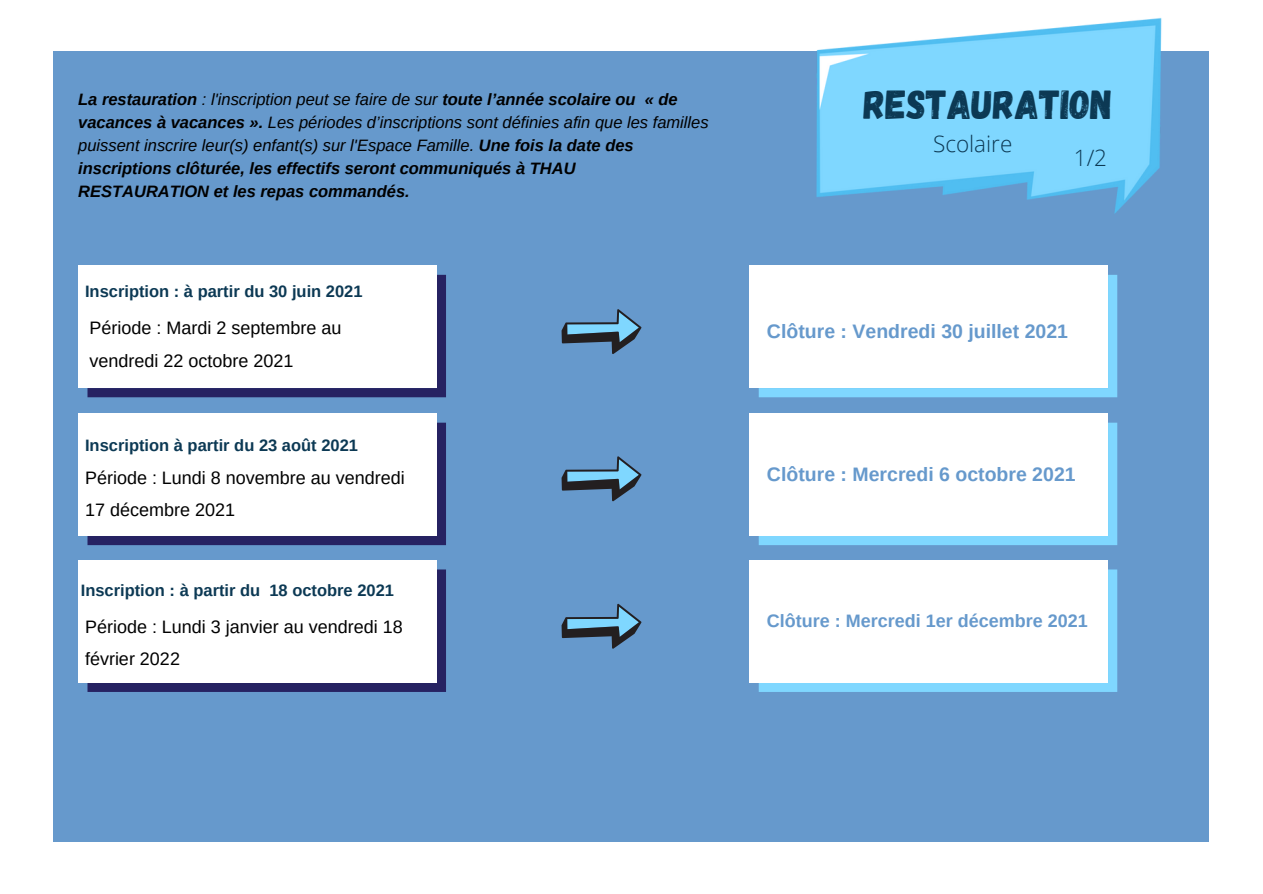
<style>
.page{position:relative;width:1263px;height:894px;background:#fff}
.page>*{position:absolute;margin:0;border:0;box-sizing:border-box;transform-origin:0 0}
.t1{font:40.5px "Gagalin";color:#0c3954}
.t2{font:300 22.5px "Open Sans";color:#0c3954}
.t3{font:700 19.5px "Arimo";color:#69c}
.t4{font:18px/32.5px "Arimo";color:#000}
.t5{font:700 18px "Arimo";color:#69c}
.t6{font:italic 700 16.5px/23px "Arimo";color:#000}
.t7{font:700 16.5px "Arimo";color:#0c3954}
.s1{font-weight:400}
</style>
<div class="page">
<div style="left:53px;top:51px;width:1155px;height:790px;background:#69c"></div>
<img style="left:816px;top:17px;width:346px;height:197px">
<svg style="left:562px;top:309px;width:79px;height:45px"></svg>
<svg style="left:87px;top:569px;width:359px;height:122px"></svg>
<div style="left:78px;top:560px;width:359px;height:122px;background:#fff"></div>
<svg style="left:87px;top:422px;width:359px;height:123px"></svg>
<div style="left:78px;top:413px;width:359px;height:122px;background:#fff"></div>
<div style="left:87px;top:275px;width:359px;height:122px;background:#262262"></div>
<div style="left:78px;top:265px;width:359px;height:123px;background:#fff"></div>
<div style="left:759px;top:275px;width:358px;height:122px;background:#7fd7ff"></div>
<div style="left:749px;top:265px;width:359px;height:123px;background:#fff"></div>
<svg style="left:759px;top:422px;width:358px;height:123px"></svg>
<div style="left:749px;top:413px;width:359px;height:122px;background:#fff"></div>
<svg style="left:759px;top:569px;width:358px;height:122px"></svg>
<div style="left:749px;top:560px;width:359px;height:122px;background:#fff"></div>
<svg style="left:562px;top:456px;width:79px;height:45px"></svg>
<svg style="left:562px;top:603px;width:79px;height:45px"></svg>
<p class="t6" style="left:78px;top:88px;width:632px">La restauration <span class="s1">: l'inscription peut se faire de sur</span> toute l’année scolaire ou « de vacances à vacances ». <span class="s1">Les périodes d’inscriptions sont définies afin que les familles puissent inscrire leur(s) enfant(s) sur l'Espace Famille.</span> Une fois la date des inscriptions clôturée, les effectifs seront communiqués à THAU RESTAURATION et les repas commandés.</p>
<p class="t7" style="left:85px;top:282px;width:279px">Inscription : à partir du 30 juin 2021</p>
<p class="t4" style="left:89px;top:312px;width:253px">Période : Mardi 2 septembre au</p>
<p class="t4" style="left:89px;top:344px;width:205px">vendredi 22 octobre 2021</p>
<p class="t1" style="left:864px;top:78px;width:250px">RESTAURATION</p>
<p class="t2" style="left:933px;top:128px;width:81px">Scolaire</p>
<p class="t2" style="left:1074px;top:142px;width:35px">1/2</p>
<p class="t3" style="left:767px;top:320px;width:303px">Clôture : Vendredi 30 juillet 2021</p>
<p class="t7" style="left:85px;top:436px;width:274px">Inscription à partir du 23 août 2021</p>
<p class="t4" style="left:85px;top:461px;width:321px">Période : Lundi 8 novembre au vendredi<br>17 décembre 2021</p>
<p class="t3" style="left:767px;top:463px;width:310px">Clôture : Mercredi 6 octobre 2021</p>
<p class="t7" style="left:81px;top:581px;width:315px">Inscription : à partir du 18 octobre 2021</p>
<p class="t4" style="left:85px;top:610px;width:319px">Période : Lundi 3 janvier au vendredi 18 février 2022</p>
<p class="t5" style="left:767px;top:610px;width:322px">Clôture : Mercredi 1er décembre 2021</p>
</div>
